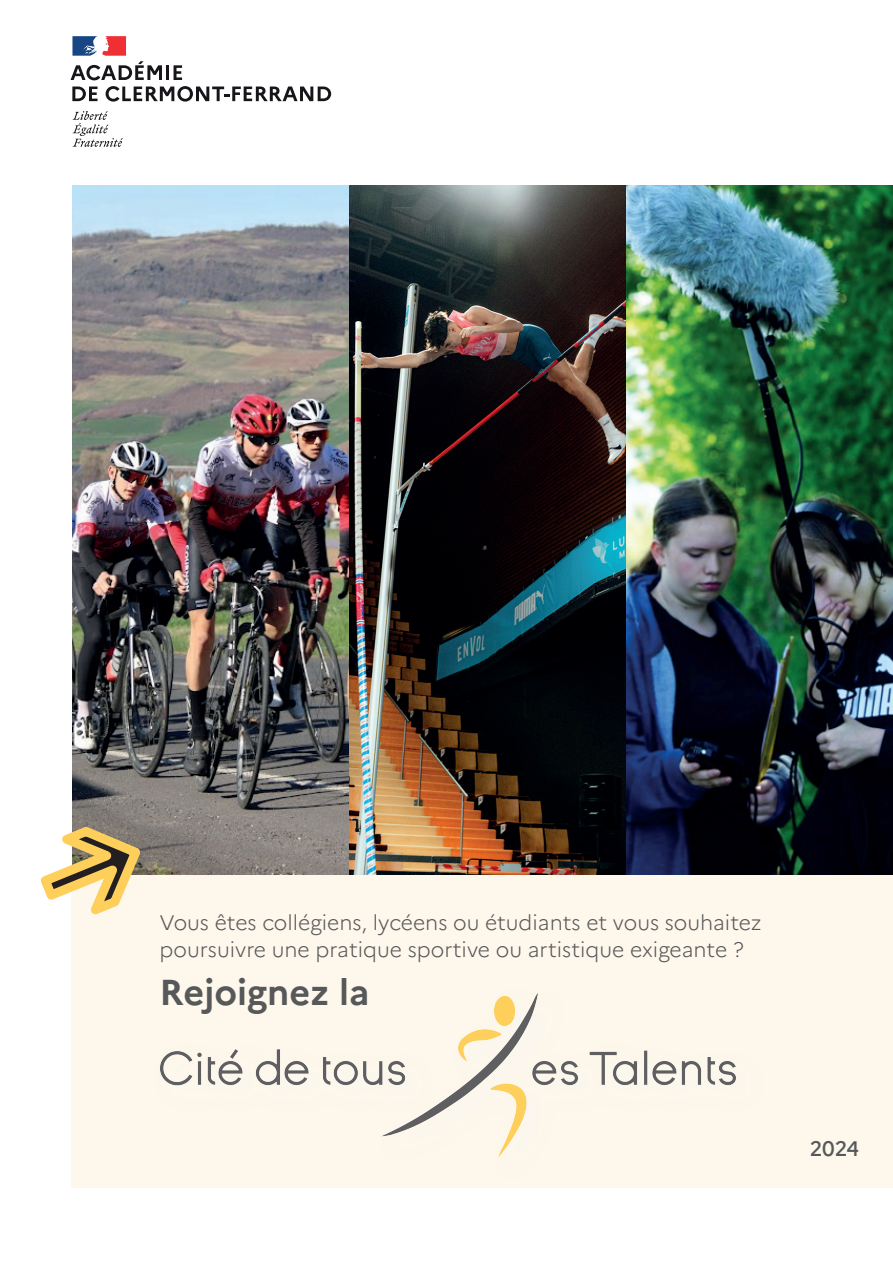
<style>
.page{position:relative;width:893px;height:1263px;background:#fff}
.page>*{position:absolute;margin:0;border:0;box-sizing:border-box;transform-origin:0 0}
.t1{font:700 36px "Marianne";color:#56585a}
.t2{font:300 21px/27px "Marianne";color:#56585a}
.t3{font:500 21px "Marianne";color:#56585a}
</style>
<div class="page">
<img style="left:349px;top:185px;width:277px;height:691px">
<img style="left:626px;top:185px;width:267px;height:691px">
<img style="left:72px;top:185px;width:277px;height:691px">
<svg style="left:72px;top:111px;width:51px;height:36px"></svg>
<svg style="left:71px;top:36px;width:91px;height:44px"></svg>
<hr style="left:166px;top:65px;width:3px;height:15px;background:#18151a">
<svg style="left:174px;top:65px;width:8px;height:15px"></svg>
<svg style="left:72px;top:87px;width:26px;height:14px"></svg>
<svg style="left:106px;top:86px;width:225px;height:16px"></svg>
<div style="left:71px;top:876px;width:822px;height:312px;background:#fef7eb"></div>
<img style="left:160px;top:993px;width:576px;height:164px">
<svg style="left:40px;top:821px;width:108px;height:94px"></svg>
<p class="t2" style="left:159px;top:909px;width:603px">Vous êtes collégiens, lycéens ou étudiants et vous souhaitez poursuivre une pratique sportive ou artistique exigeante ?</p>
<h1 class="t1" style="left:159px;top:971px;width:211px">Rejoignez la</h1>
<p class="t3" style="left:810px;top:1136px;width:51px">2024</p>
</div>
